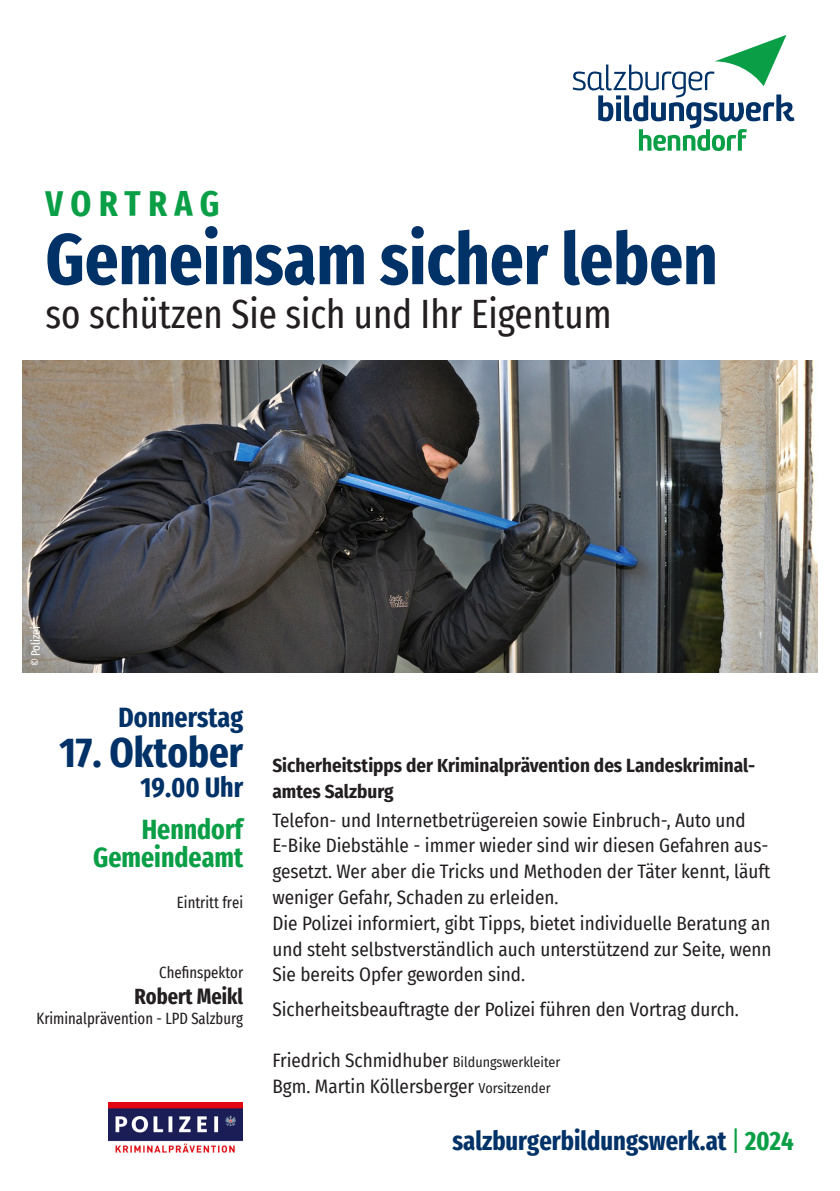
<style>
.page{position:relative;width:840px;height:1191px;background:#fff}
.page>*{position:absolute;margin:0;border:0;box-sizing:border-box;transform-origin:0 0}
.t1{font:700 extra-condensed 72px "Fira Sans";color:#003268}
.t2{font:700 extra-condensed 42px "Fira Sans";color:#003268}
.t3{font:extra-condensed 40px "Fira Sans";color:#231f20}
.t4{font:700 extra-condensed 36px "Fira Sans";letter-spacing:.205em;color:#0a9f46}
.t5{font:700 extra-condensed 28px/28px "Fira Sans";color:#0a9f46;text-align:right}
.t6{font:700 extra-condensed 28px "Fira Sans";color:#003268}
.t7{font:700 extra-condensed 26.6px "Fira Sans";color:#003268}
.t8{font:700 extra-condensed 22px "Fira Sans";color:#231f20}
.t9{font:19px/25.8px "Fira Sans Condensed";color:#231f20}
.t10{font:700 19px/25.8px "Fira Sans Condensed";color:#231f20}
.t11{font:extra-condensed 16px "Fira Sans";color:#231f20}
.t12{font:extra-condensed 12px "Fira Sans";color:#fff}
.s1{font-size:14px}
.s2{font-weight:400;color:#0a9f46}
.s3{color:#0a9f46}
</style>
<div class="page">
<svg style="left:572px;top:35px;width:222px;height:116px"></svg>
<img style="left:23px;top:360px;width:794px;height:312px">
<img style="left:108px;top:1102px;width:135px;height:51px">
<h3 class="t4" style="left:46px;top:174px;width:175px">Vortrag</h3>
<h1 class="t1" style="left:45px;top:199px;width:673px">Gemeinsam sicher leben</h1>
<h3 class="t3" style="left:45px;top:284px;width:567px">so schützen Sie sich und Ihr Eigentum</h3>
<p class="t12" style="left:26px;top:666px;width:41px;rotate:-90deg">© Polizei</p>
<h3 class="t6" style="left:118px;top:693px;width:126px">Donnerstag</h3>
<h2 class="t2" style="left:59px;top:717px;width:185px">17. Oktober</h2>
<h3 class="t6" style="left:140px;top:764px;width:104px">19.00 Uhr</h3>
<h3 class="t5" style="left:93px;top:813px;width:152px">Henndorf<br>Gemeindeamt</h3>
<p class="t11" style="left:177px;top:890px;width:68px">Eintritt frei</p>
<p class="t11" style="left:159px;top:960px;width:85px">Chefinspektor</p>
<p class="t8" style="left:134px;top:978px;width:110px">Robert Meikl</p>
<p class="t11" style="left:36px;top:1006px;width:208px">Kriminalprävention - LPD Salzburg</p>
<p class="t10" style="left:272px;top:751px;width:484px">Sicherheitstipps der Kriminalprävention des Landeskriminal&shy;amtes Salzburg</p>
<p class="t9" style="left:272px;top:806px;width:500px">Telefon- und Internetbetrügereien sowie Einbruch-, Auto und E-Bike Diebstähle - immer wieder sind wir diesen Gefahren aus&shy;gesetzt. Wer aber die Tricks und Methoden der Täter kennt, läuft weniger Gefahr, Schaden zu erleiden.<br>Die Polizei informiert, gibt Tipps, bietet individuelle Beratung an und steht selbstverständlich auch unterstützend zur Seite, wenn Sie bereits Opfer geworden sind.</p>
<p class="t9" style="left:272px;top:995px;width:467px">Sicherheitsbeauftragte der Polizei führen den Vortrag durch.</p>
<p class="t9" style="left:272px;top:1047px;width:289px">Friedrich Schmidhuber <span class="s1">Bildungswerkleiter<br></span>Bgm. Martin Köllersberger <span class="s1">Vorsitzender</span></p>
<h3 class="t7" style="left:452px;top:1119px;width:342px">salzburgerbildungswerk.at <span class="s2">|</span> <span class="s3">2024</span></h3>
</div>
